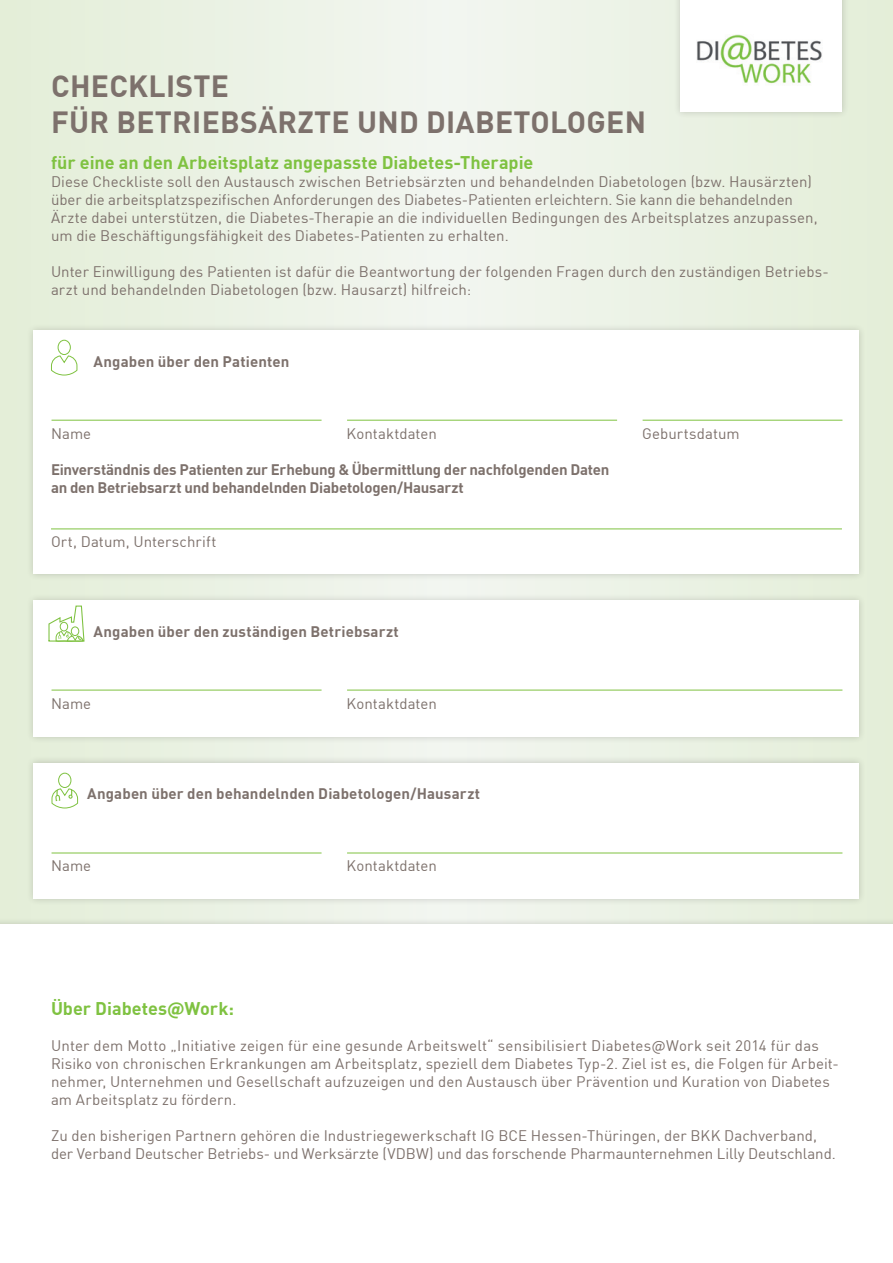
<style>
.page{position:relative;width:893px;height:1263px;background:#eaf1e4}
.page>*{position:absolute;margin:0;border:0;box-sizing:border-box;transform-origin:0 0}
.t1{font:700 30px "DIN Pro";letter-spacing:.01em;color:#7d716c}
.Copy{font:700 18px "DIN Pro";color:#7fc241}
.Copy-2{font:15px/18px "DIN Pro";letter-spacing:.005em;color:#7d716c}
.Copy-3{font:700 15px/18px "DIN Pro";color:#7d716c}
</style>
<div class="page">
<div style="left:26px;top:323px;width:840px;height:258px;background:#231f20;opacity:.2"></div>
<div style="left:34px;top:331px;width:825px;height:243px;background:#fff"></div>
<div style="left:26px;top:593px;width:840px;height:151px;background:#231f20;opacity:.2"></div>
<div style="left:34px;top:601px;width:825px;height:136px;background:#fff"></div>
<div style="left:26px;top:755px;width:840px;height:150px;background:#231f20;opacity:.2"></div>
<div style="left:34px;top:763px;width:825px;height:135px;background:#fff"></div>
<div style="left:673px;top:0;width:176px;height:119px;background:#231f20;opacity:.2"></div>
<div style="left:680px;top:0;width:162px;height:112px;background:#fff"></div>
<hr style="left:51px;top:528px;width:791px;height:1px;background:#7fc241">
<img style="left:696px;top:34px;width:126px;height:50px">
<div style="left:0;top:917px;width:893px;height:346px;background:#231f20;opacity:.2"></div>
<div style="left:0;top:924px;width:893px;height:339px;background:#fff"></div>
<hr style="left:52px;top:420px;width:270px;height:1px;background:#7fc241">
<hr style="left:52px;top:690px;width:270px;height:1px;background:#7fc241">
<hr style="left:52px;top:853px;width:270px;height:1px;background:#7fc241">
<hr style="left:347px;top:420px;width:270px;height:1px;background:#7fc241">
<hr style="left:347px;top:690px;width:495px;height:1px;background:#7fc241">
<hr style="left:347px;top:853px;width:495px;height:1px;background:#7fc241">
<hr style="left:643px;top:420px;width:199px;height:1px;background:#7fc241">
<div style="left:58px;top:340px;width:13px;height:15px;border:1px solid #7fc241;border-radius:50%"></div>
<svg style="left:51px;top:355px;width:27px;height:21px"></svg>
<svg style="left:48px;top:605px;width:37px;height:37px"></svg>
<div style="left:58px;top:773px;width:13px;height:15px;border:1px solid #7fc241;border-radius:50%"></div>
<svg style="left:51px;top:788px;width:27px;height:21px"></svg>
<p class="t1" style="left:51px;top:62px;width:179px">CHECKLISTE</p>
<p class="t1" style="left:51px;top:98px;width:596px">FÜR BETRIEBSÄRZTE UND DIABETOLOGEN</p>
<p class="Copy" style="left:51px;top:148px;width:484px">für eine an den Arbeitsplatz angepasste Diabetes-Therapie</p>
<p class="Copy-2" style="left:51px;top:171px;width:768px">Diese Checkliste soll den Austausch zwischen Betriebsärzten und behandelnden Diabetologen (bzw. Hausärzten) über die arbeitsplatzspezifischen Anforderungen des Diabetes-Patienten erleichtern. Sie kann die behandelnden Ärzte dabei unterstützen, die Diabetes-Therapie an die individuellen Bedingungen des Arbeitsplatzes anzupassen, um die Beschäftigungsfähigkeit des Diabetes-Patienten zu erhalten.</p>
<p class="Copy-2" style="left:51px;top:261px;width:779px">Unter Einwilligung des Patienten ist dafür die Beantwortung der folgenden Fragen durch den zuständigen Betriebs&shy;arzt und behandelnden Diabetologen (bzw. Hausarzt) hilfreich:</p>
<p class="Copy-3" style="left:94px;top:351px;width:197px">Angaben über den Patienten</p>
<p class="Copy-2" style="left:51px;top:423px;width:42px">Name</p>
<p class="Copy-2" style="left:347px;top:423px;width:92px">Kontaktdaten</p>
<p class="Copy-2" style="left:642px;top:423px;width:99px">Geburtsdatum</p>
<p class="Copy-3" style="left:51px;top:459px;width:560px">Einverständnis des Patienten zur Erhebung &amp; Übermittlung der nachfolgenden Daten an den Betriebsarzt und behandelnden Diabetologen/Hausarzt</p>
<p class="Copy-2" style="left:51px;top:531px;width:167px">Ort, Datum, Unterschrift</p>
<p class="Copy-3" style="left:94px;top:621px;width:307px">Angaben über den zuständigen Betriebsarzt</p>
<p class="Copy-2" style="left:51px;top:693px;width:42px">Name</p>
<p class="Copy-2" style="left:347px;top:693px;width:92px">Kontaktdaten</p>
<p class="Copy-3" style="left:87px;top:783px;width:394px">Angaben über den behandelnden Diabetologen/Hausarzt</p>
<p class="Copy-2" style="left:51px;top:855px;width:42px">Name</p>
<p class="Copy-2" style="left:347px;top:855px;width:92px">Kontaktdaten</p>
<p class="Copy" style="left:51px;top:994px;width:184px">Über Diabetes@Work:</p>
<p class="Copy-2" style="left:51px;top:1035px;width:789px">Unter dem Motto „Initiative zeigen für eine gesunde Arbeitswelt“ sensibilisiert Diabetes@Work seit 2014 für das Risiko von chronischen Erkrankungen am Arbeitsplatz, speziell dem Diabetes Typ-2. Ziel ist es, die Folgen für Arbeit&shy;nehmer, Unternehmen und Gesellschaft aufzuzeigen und den Austausch über Prävention und Kuration von Diabetes am Arbeitsplatz zu fördern.</p>
<p class="Copy-2" style="left:51px;top:1125px;width:786px">Zu den bisherigen Partnern gehören die Industriegewerkschaft IG BCE Hessen-Thüringen, der BKK Dachverband, der Verband Deutscher Betriebs- und Werksärzte (VDBW) und das forschende Pharmaunternehmen Lilly Deutschland.</p>
</div>
